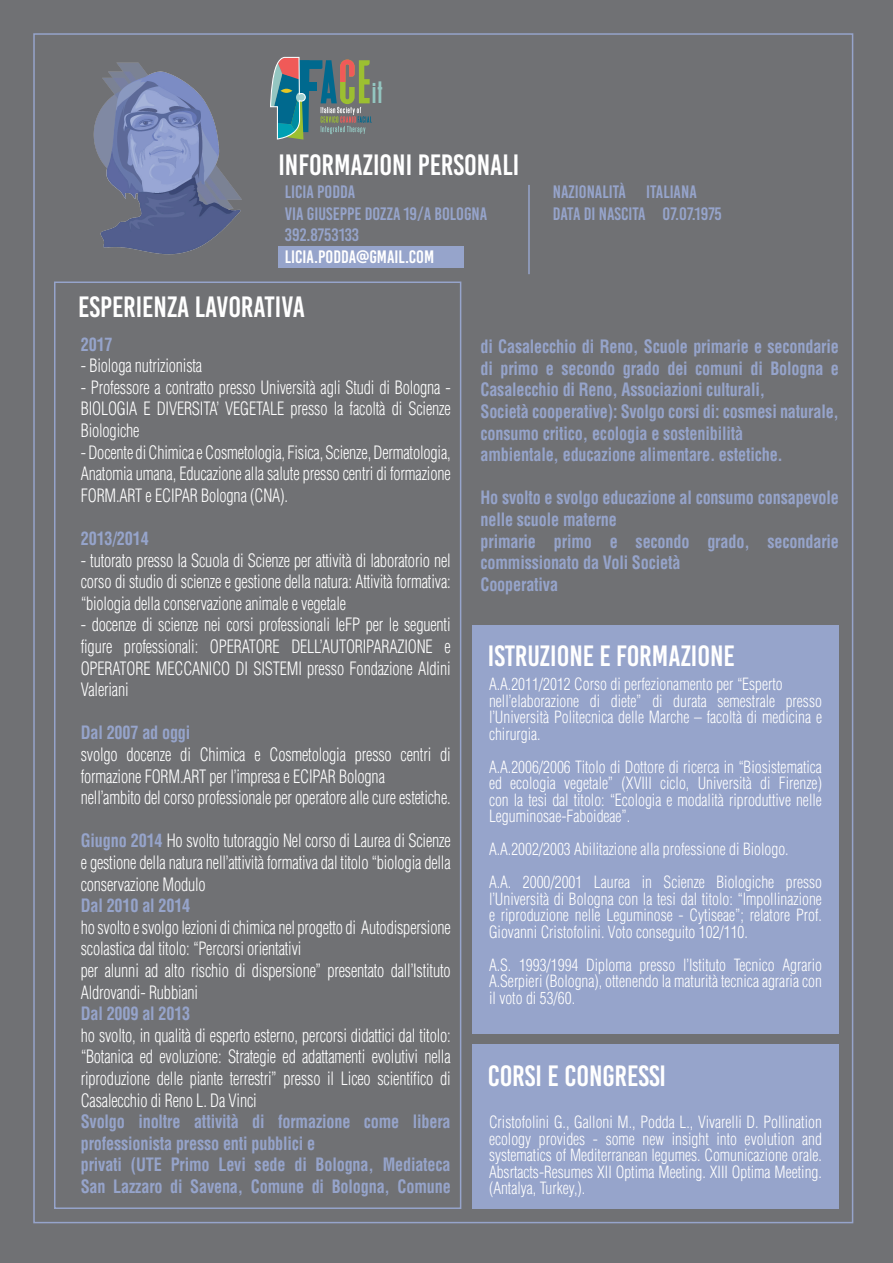
<style>
.page{position:relative;width:893px;height:1263px;background:#707174}
.page>*{position:absolute;margin:0;border:0;box-sizing:border-box;transform-origin:0 0}
.t1{font:33px "Deutschlander";color:#94c6c1}
.t2{font:29.4px "Bebas Kai";color:#fff}
.t3{font:300 condensed 18px/21.6px "Helvetica LT Std";letter-spacing:-.01em;color:#fff;text-align:justify;scale:.9 1}
.t4{font:700 condensed 18px/21.6px "Helvetica LT Std";letter-spacing:-.01em;color:#96a4cb;scale:.9 1}
.t5{font:18px/21.6px "Bebas Kai";color:#96a4cb}
.t6{font:18px "Bebas Kai";color:#fff}
.t7{font:300 condensed 16.5px/16.5px "Helvetica LT Std";color:#fff;text-align:justify;scale:.94 1}
.s1{font-weight:700;color:#96a4cb}
</style>
<div class="page">
<div style="left:54px;top:281px;width:407px;height:928px;border:2px solid #96a4cb"></div>
<div style="left:472px;top:625px;width:367px;height:408px;background:#96a4cb"></div>
<div style="left:472px;top:1044px;width:367px;height:165px;background:#96a4cb"></div>
<div style="left:278px;top:246px;width:185px;height:21px;background:#96a4cb"></div>
<svg style="left:270px;top:56px;width:102px;height:84px"></svg>
<img style="left:93px;top:62px;width:149px;height:193px">
<hr style="left:528px;top:185px;width:2px;height:89px;background:#96a4cb">
<h1 class="t1" style="left:373px;top:76px;width:12px">it</h1>
<h2 class="t2" style="left:279px;top:149px;width:242px">INFORMAZIONI PERSONALI</h2>
<p class="t5" style="left:285px;top:181px;width:204px">LICIA PODDA<br>VIA GIUSEPPE DOZZA 19/A BOLOGNA<br>392.8753133</p>
<p class="t6" style="left:285px;top:247px;width:151px">LICIA.PODDA@GMAIL.COM</p>
<p class="t5" style="left:553px;top:181px;width:171px">NAZIONALITÀ ITALIANA<br>DATA DI NASCITA 07.07.1975</p>
<h2 class="t2" style="left:78px;top:291px;width:228px">ESPERIENZA LAVORATIVA</h2>
<p class="t4" style="left:81px;top:333px;width:37px">2017</p>
<p class="t3" style="left:81px;top:355px;width:136px">- Biologa nutrizionista</p>
<p class="t3" style="left:81px;top:376px;width:413px">- Professore a contratto presso Università agli Studi di Bologna - BIOLOGIA E DIVERSITA’ VEGETALE presso la facoltà di Scienze Biologiche</p>
<p class="t3" style="left:81px;top:441px;width:413px">- Docente di Chimica e Cosmetologia, Fisica, Scienze, Dermatologia, Anatomia umana, Educazione alla salute presso centri di formazione FORM.ART e ECIPAR Bologna (CNA).</p>
<p class="t4" style="left:81px;top:527px;width:77px">2013/2014</p>
<p class="t3" style="left:81px;top:549px;width:413px">- tutorato presso la Scuola di Scienze per attività di laboratorio nel corso di studio di scienze e gestione della natura: Attività formativa: “biologia della conservazione animale e vegetale</p>
<p class="t3" style="left:81px;top:614px;width:413px">- docenze di scienze nei corsi professionali IeFP per le seguenti figure professionali: OPERATORE DELL’AUTORIPARAZIONE e OPERATORE MECCANICO DI SISTEMI presso Fondazione Aldini Valeriani</p>
<p class="t4" style="left:81px;top:722px;width:123px">Dal 2007 ad oggi</p>
<p class="t3" style="left:81px;top:743px;width:413px;text-align:left">svolgo docenze di Chimica e Cosmetologia presso centri di formazione FORM.ART per l’impresa e ECIPAR Bologna<br>nell’ambito del corso professionale per operatore alle cure estetiche.</p>
<p class="t3" style="left:81px;top:830px;width:413px"><span class="s1">Giugno 2014</span> Ho svolto tutoraggio Nel corso di Laurea di Scienze e gestione della natura nell’attività formativa dal titolo “biologia della conservazione Modulo</p>
<p class="t4" style="left:81px;top:895px;width:123px">Dal 2010 al 2014</p>
<p class="t3" style="left:81px;top:916px;width:413px;text-align:left">ho svolto e svolgo lezioni di chimica nel progetto di Autodispersione scolastica dal titolo: “Percorsi orientativi<br>per alunni ad alto rischio di dispersione” presentato dall’Istituto Aldrovandi- Rubbiani</p>
<p class="t4" style="left:81px;top:1003px;width:123px">Dal 2009 al 2013</p>
<p class="t3" style="left:81px;top:1024px;width:413px">ho svolto, in qualità di esperto esterno, percorsi didattici dal titolo: “Botanica ed evoluzione: Strategie ed adattamenti evolutivi nella riproduzione delle piante terrestri” presso il Liceo scientifico di Casalecchio di Reno L. Da Vinci</p>
<p class="t4" style="left:81px;top:1111px;width:413px">Svolgo inoltre attività di formazione come libera professionista presso enti pubblici e<br>privati (UTE Primo Levi sede di Bologna, Mediateca San Lazzaro di Savena, Comune di Bologna, Comune</p>
<p class="t4" style="left:480px;top:336px;width:400px">di Casalecchio di Reno, Scuole primarie e secondarie di primo e secondo grado dei comuni di Bologna e Casalecchio di Reno, Associazioni culturali,<br>Società cooperative): Svolgo corsi di: cosmesi naturale, consumo critico, ecologia e sostenibilità<br>ambientale, educazione alimentare. estetiche.</p>
<p class="t4" style="left:480px;top:487px;width:400px">Ho svolto e svolgo educazione al consumo consapevole nelle scuole materne<br>primarie primo e secondo grado, secondarie commissionato da Voli Società<br>Cooperativa</p>
<h2 class="t2" style="left:488px;top:640px;width:249px">ISTRUZIONE E FORMAZIONE</h2>
<p class="t7" style="left:489px;top:676px;width:356px;text-align:left">A.A.2011/2012 Corso di perfezionamento per “Esperto nell’elaborazione di diete” di durata semestrale presso l’Università Politecnica delle Marche – facoltà di medicina e chirurgia.</p>
<p class="t7" style="left:489px;top:758px;width:356px">A.A.2006/2006 Titolo di Dottore di ricerca in “Biosistematica ed ecologia vegetale” (XVIII ciclo, Università di Firenze) con la tesi dal titolo: “Ecologia e modalità riproduttive nelle Leguminosae-Faboideae”.</p>
<p class="t7" style="left:489px;top:832px;width:356px;line-height:33px">A.A.2002/2003 Abilitazione alla professione di Biologo.<br>A.A. 2000/2001 Laurea in Scienze Biologiche presso</p>
<p class="t7" style="left:489px;top:890px;width:356px">l’Università di Bologna con la tesi dal titolo: “Impollinazione e riproduzione nelle Leguminose - Cytiseae”; relatore Prof.<br>Giovanni Cristofolini. Voto conseguito 102/110.</p>
<p class="t7" style="left:489px;top:956px;width:356px">A.S. 1993/1994 Diploma presso l’Istituto Tecnico Agrario A.Serpieri (Bologna), ottenendo la maturità tecnica agraria con il voto di 53/60.</p>
<h2 class="t2" style="left:488px;top:1060px;width:180px">CORSI E CONGRESSI</h2>
<p class="t7" style="left:489px;top:1114px;width:356px">Cristofolini G., Galloni M., Podda L., Vivarelli D. Pollination ecology provides - some new insight into evolution and systematics of Mediterranean legumes. Comunicazione orale.<br>Absrtacts-Resumes XII Optima Meeting. XIII Optima Meeting. (Antalya, Turkey,).</p>
</div>
